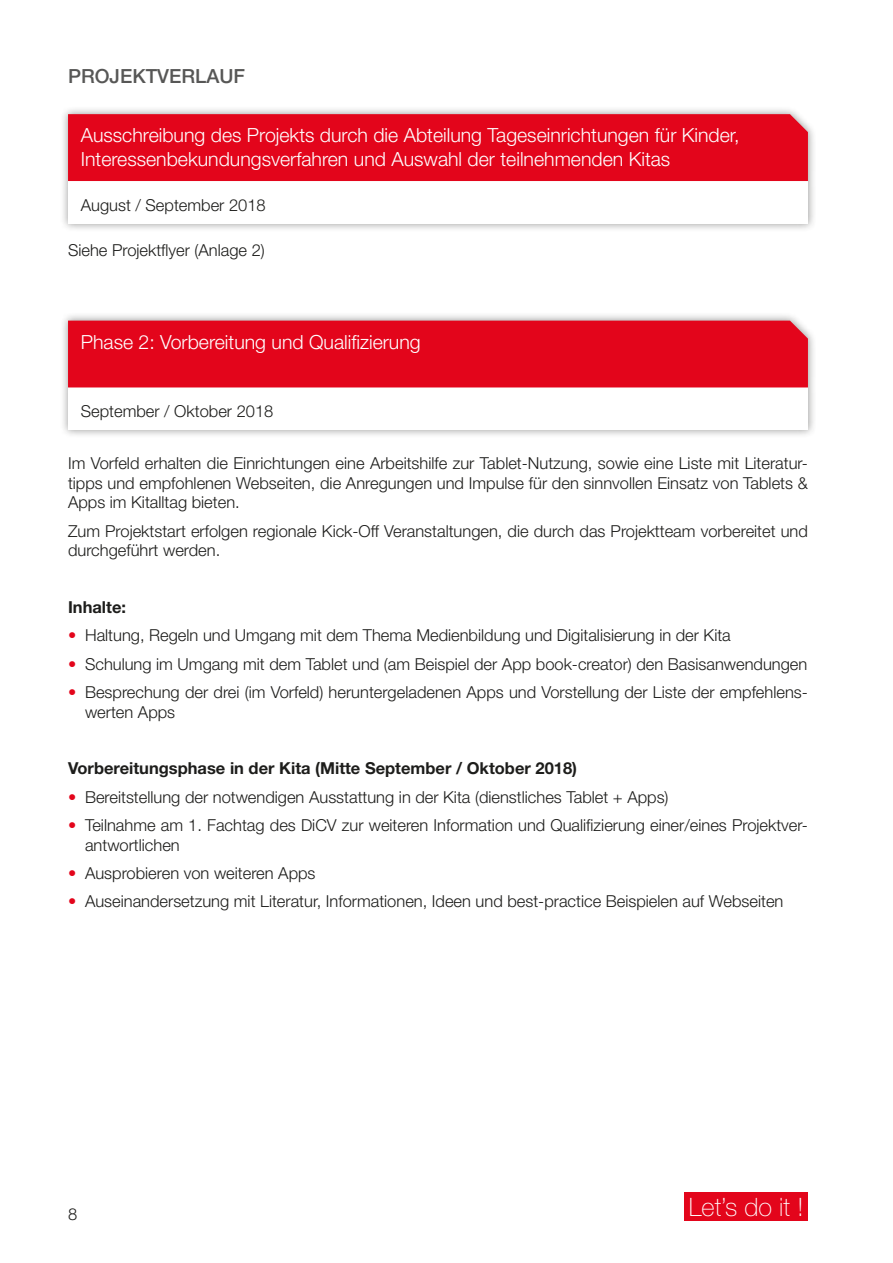
<style>
.page{position:relative;width:893px;height:1263px;background:#fff}
.page>*{position:absolute;margin:0;border:0;box-sizing:border-box;transform-origin:0 0}
.t1{font:100 25.35px "Helvetica Neue LT";color:#fff}
.t2{font:300 19.5px/23.4px "Helvetica Neue LT";color:#fff}
.t3{font:500 19.5px "Helvetica Neue LT";color:#575756}
.t4{font:300 16.5px/19.8px "Helvetica Neue LT";color:#1d1d1b}
.t5{font:700 16.5px "Helvetica Neue LT";color:#1d1d1b}
.s1{color:#e3051b}
</style>
<div class="page">
<div style="left:685px;top:1192px;width:123px;height:28px;background:#e3051b"></div>
<div style="left:59px;top:106px;width:757px;height:126px;background:#1d1d1b;opacity:.45"></div>
<div style="left:68px;top:181px;width:740px;height:43px;background:#fff"></div>
<div style="left:68px;top:114px;width:740px;height:67px;background:#e3051b"></div>
<div style="left:59px;top:312px;width:757px;height:126px;background:#1d1d1b;opacity:.45"></div>
<div style="left:68px;top:387px;width:740px;height:43px;background:#fff"></div>
<div style="left:68px;top:321px;width:740px;height:66px;background:#e3051b"></div>
<p class="t3" style="left:68px;top:65px;width:179px">PROJEKTVERLAUF</p>
<p class="t2" style="left:81px;top:123px;width:660px">Ausschreibung des Projekts durch die Abteilung Tageseinrichtungen für Kinder,<br>Interessenbekundungsverfahren und Auswahl der teilnehmenden Kitas</p>
<p class="t4" style="left:81px;top:195px;width:186px">August / September 2018</p>
<p class="t4" style="left:68px;top:240px;width:198px">Siehe Projektflyer (Anlage 2)</p>
<p class="t2" style="left:81px;top:330px;width:341px">Phase 2: Vorbereitung und Qualifizierung</p>
<p class="t4" style="left:81px;top:401px;width:194px">September / Oktober 2018</p>
<p class="t4" style="left:68px;top:453px;width:741px;text-align:justify">Im Vorfeld erhalten die Einrichtungen eine Arbeitshilfe zur Tablet-Nutzung, sowie eine Liste mit Literatur&shy;tipps und empfohlenen Webseiten, die Anregungen und Impulse für den sinnvollen Einsatz von Tablets &amp; Apps im Kitalltag bieten.</p>
<p class="t4" style="left:68px;top:520px;width:741px">Zum Projektstart erfolgen regionale Kick-Off Veranstaltungen, die durch das Projektteam vorbereitet und durchgeführt werden.</p>
<p class="t5" style="left:68px;top:597px;width:60px">Inhalte:</p>
<p class="t4" style="left:68px;top:625px;width:664px"><span class="s1">•</span> Haltung, Regeln und Umgang mit dem Thema Medienbildung und Digitalisierung in der Kita</p>
<p class="t4" style="left:68px;top:654px;width:741px"><span class="s1">•</span> Schulung im Umgang mit dem Tablet und (am Beispiel der App book-creator) den Basisanwendungen</p>
<p class="t4" style="left:85px;top:682px;width:724px;text-indent:-17px"><span class="s1">•</span> Besprechung der drei (im Vorfeld) heruntergeladenen Apps und Vorstellung der Liste der empfehlens&shy;werten Apps</p>
<p class="t5" style="left:68px;top:758px;width:511px">Vorbereitungsphase in der Kita (Mitte September / Oktober 2018)</p>
<p class="t4" style="left:68px;top:787px;width:602px"><span class="s1">•</span> Bereitstellung der notwendigen Ausstattung in der Kita (dienstliches Tablet + Apps)</p>
<p class="t4" style="left:85px;top:815px;width:724px;text-indent:-17px"><span class="s1">•</span> Teilnahme am 1. Fachtag des DiCV zur weiteren Information und Qualifizierung einer/eines Projektver&shy;antwortlichen</p>
<p class="t4" style="left:68px;top:863px;width:249px"><span class="s1">•</span> Ausprobieren von weiteren Apps</p>
<p class="t4" style="left:68px;top:891px;width:717px"><span class="s1">•</span> Auseinandersetzung mit Literatur, Informationen, Ideen und best-practice Beispielen auf Webseiten</p>
<p class="t4" style="left:68px;top:1204px;width:11px">8</p>
<h1 class="t1" style="left:689px;top:1192px;width:116px">Let’s do it !</h1>
</div>
